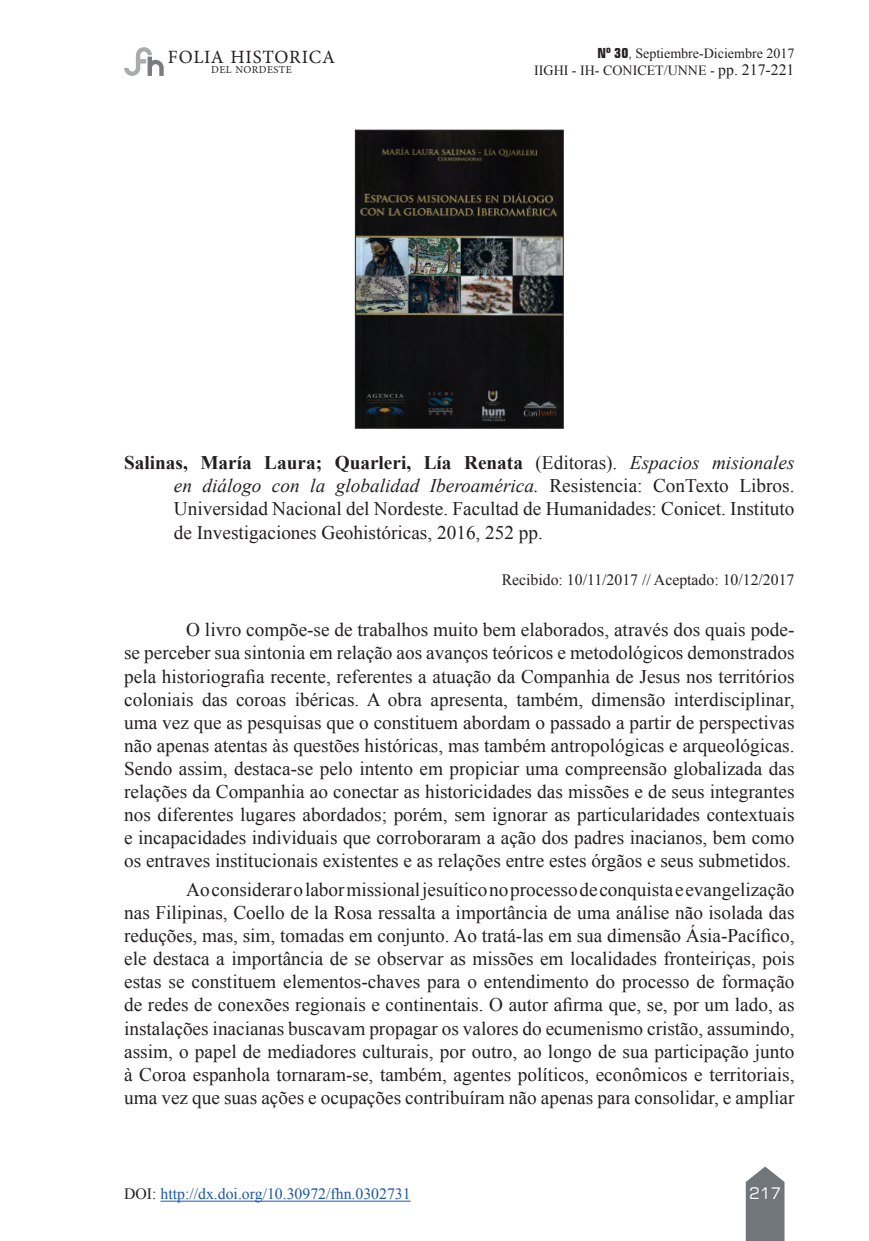
<style>
.page{position:relative;width:869px;height:1241px;background:#fff}
.page>*{position:absolute;margin:0;border:0;box-sizing:border-box;transform-origin:0 0}
.t1{font:19.25px/23.1px "Times New Roman";color:#231f20;text-align:justify}
.t2{font:18.72px "Minion Pro";letter-spacing:.04em;color:#242021}
.t3{font:15.75px "Times New Roman";color:#1e56a6}
.t4{font:15.75px "Times New Roman";color:#231f20}
.t5{font:15.75px "Square 721 BT";color:#fff}
.t6{font:14px/17.5px "Times New Roman";color:#231f20;text-align:right}
.t7{font:10.5px "Minion Pro";letter-spacing:.035em;color:#242021}
.s1{font-family:"Square 721 BT";font-weight:700;font-stretch:condensed}
.s2{font-family:"Square 721 BT";font-stretch:condensed}
.s3{font-size:15.75px}
.s4{font-weight:700}
.s5{font-style:italic}
.s6{color:#231f20}
</style>
<div class="page">
<svg style="left:745px;top:1166px;width:39px;height:74px;background:#83878b"></svg>
<svg style="left:124px;top:47px;width:40px;height:29px"></svg>
<img style="left:357px;top:132px;width:204px;height:294px">
<div style="left:355px;top:130px;width:208px;height:298px;border:1px solid #231f20"></div>
<hr style="left:160px;top:1200px;width:250px;height:1px;background:#1e56a6">
<p class="t2" style="left:168px;top:45px;width:168px">FOLIA HISTORICA</p>
<p class="t7" style="left:211px;top:62px;width:82px">DEL NORDESTE</p>
<p class="t6" style="left:534px;top:44px;width:262px"><span class="s1">Nº 30</span><span class="s2">,</span> Septiembre-Diciembre 2017<br>IIGHI - IH- CONICET/UNNE - <span class="s3">pp. 217-221</span></p>
<p class="t1" style="left:174px;top:451px;width:622px;text-indent:-50px"><span class="s4">Salinas, María Laura; Quarleri, Lía Renata</span> (Editoras). <span class="s5">Espacios misionales en diálogo con la globalidad Iberoamérica.</span> Resistencia: ConTexto Libros.<br>Universidad Nacional del Nordeste. Facultad de Humanidades: Conicet. Instituto de Investigaciones Geohistóricas, 2016, 252 pp.</p>
<p class="t4" style="left:501px;top:569px;width:294px">Recibido: 10/11/2017 // Aceptado: 10/12/2017</p>
<p class="t1" style="left:124px;top:618px;width:671px;text-indent:62px">O livro compõe-se de trabalhos muito bem elaborados, através dos quais pode&shy;se perceber sua sintonia em relação aos avanços teóricos e metodológicos demonstrados pela historiografia recente, referentes a atuação da Companhia de Jesus nos territórios coloniais das coroas ibéricas. A obra apresenta, também, dimensão interdisciplinar, uma vez que as pesquisas que o constituem abordam o passado a partir de perspectivas não apenas atentas às questões históricas, mas também antropológicas e arqueológicas.<br>Sendo assim, destaca-se pelo intento em propiciar uma compreensão globalizada das relações da Companhia ao conectar as historicidades das missões e de seus integrantes nos diferentes lugares abordados; porém, sem ignorar as particularidades contextuais e incapacidades individuais que corroboraram a ação dos padres inacianos, bem como os entraves institucionais existentes e as relações entre estes órgãos e seus submetidos.</p>
<p class="t1" style="left:124px;top:877px;width:671px;text-indent:62px">Ao considerar o labor missional jesuítico no processo de conquista e evangelização nas Filipinas, Coello de la Rosa ressalta a importância de uma análise não isolada das reduções, mas, sim, tomadas em conjunto. Ao tratá-las em sua dimensão Ásia-Pacífico, ele destaca a importância de se observar as missões em localidades fronteiriças, pois estas se constituem elementos-chaves para o entendimento do processo de formação de redes de conexões regionais e continentais. O autor afirma que, se, por um lado, as instalações inacianas buscavam propagar os valores do ecumenismo cristão, assumindo, assim, o papel de mediadores culturais, por outro, ao longo de sua participação junto à Coroa espanhola tornaram-se, também, agentes políticos, econômicos e territoriais, uma vez que suas ações e ocupações contribuíram não apenas para consolidar, e ampliar</p>
<p class="t3" style="left:124px;top:1183px;width:288px"><span class="s6">DOI:</span> http://dx.doi.org/10.30972/fhn.0302731</p>
<p class="t5" style="left:748px;top:1183px;width:33px">217</p>
</div>
